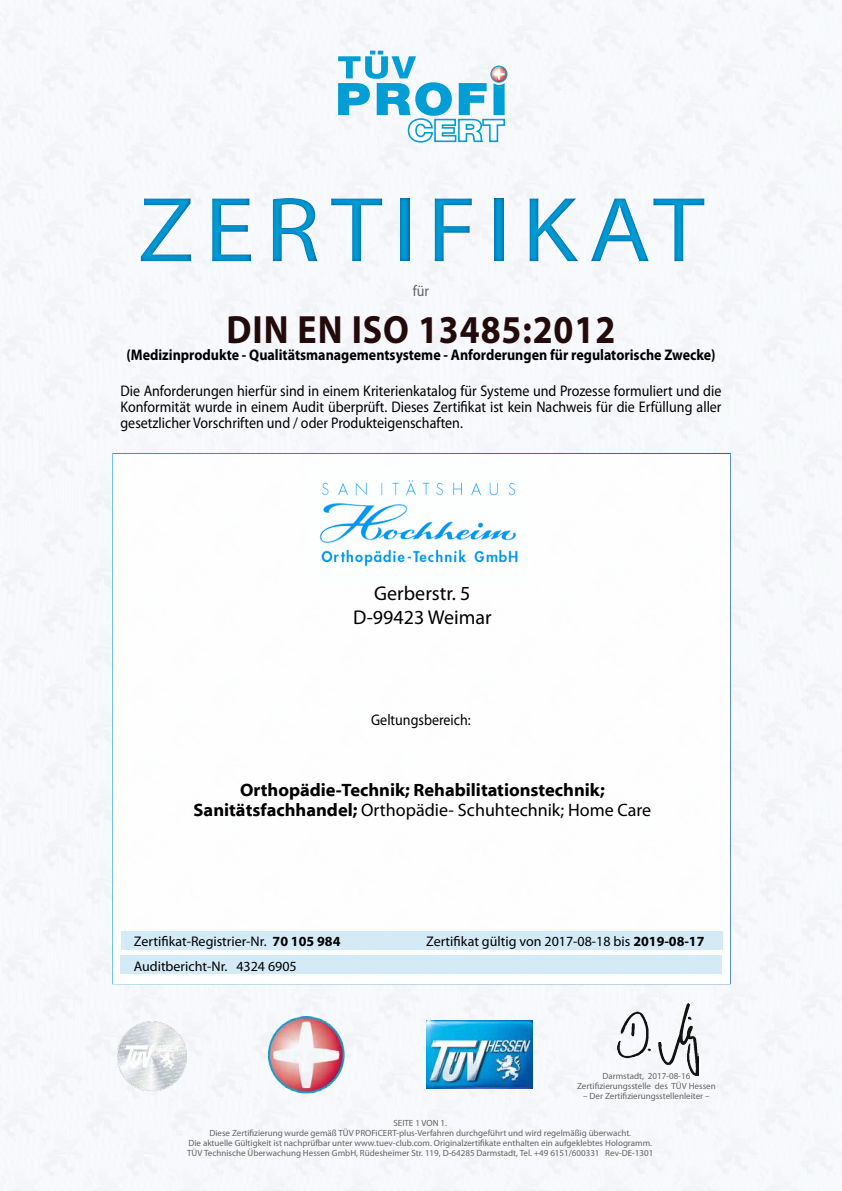
<style>
.page{position:relative;width:842px;height:1191px;background:#fff}
.page>*{position:absolute;margin:0;border:0;box-sizing:border-box;transform-origin:0 0}
.t1{font:93px "Myriad Pro";letter-spacing:.1em;color:#009ed4;scale:1.1 1}
.t2{font:700 39.6px "Myriad Pro";letter-spacing:.025em;color:#230b0c;scale:.91 1}
.t3{font:20px/24px "Myriad Pro";color:#000;text-align:center}
.t4{font:18px "Myriad Pro";color:#000}
.t5{font:700 18px "Myriad Web Pro";color:#000}
.t6{font:15.4px/16px "Myriad Pro";color:#000;text-align:justify;scale:.91 1}
.t7{font:700 15.4px "Myriad Pro";color:#000;scale:.91 1}
.t8{font:15.4px "Myriad Pro";color:#646363;scale:.91 1}
.t9{font:14px/24.6px "Myriad Pro";color:#000}
.t10{font:9px/10px "Myriad Pro";color:#646363;text-align:center}
.s1{font-family:"Myriad Web Pro";font-weight:700}
.s2{font-weight:700}
</style>
<div class="page">
<img style="left:0;top:0;width:842px;height:1191px">
<svg style="left:338px;top:51px;width:169px;height:92px"></svg>
<img style="left:255px;top:1008px;width:106px;height:95px">
<img style="left:427px;top:1020px;width:106px;height:69px">
<div style="left:112px;top:453px;width:619px;height:531px;background:#fff;border:2px solid #fff"></div>
<div style="left:120px;top:955px;width:602px;height:19px;background:#d0e8f7"></div>
<div style="left:121px;top:931px;width:601px;height:19px;background:#d0e8f7"></div>
<img style="left:617px;top:1003px;width:82px;height:72px">
<div style="left:0;top:172px;width:842px;height:114px;background:#0061ad;opacity:.75"></div>
<img style="left:117px;top:1021px;width:70px;height:69px">
<img style="left:319px;top:480px;width:199px;height:87px">
<h1 class="t1" style="left:138px;top:173px;width:517px">ZERTIFIKAT</h1>
<h3 class="t8" style="left:413px;top:281px;width:20px">für</h3>
<h2 class="t2" style="left:227px;top:304px;width:429px">DIN EN ISO 13485:2012</h2>
<h3 class="t7" style="left:126px;top:345px;width:649px">(Medizinprodukte - Qualitätsmanagementsysteme - Anforderungen für regulatorische Zwecke)</h3>
<p class="t6" style="left:120px;top:382px;width:662px">Die Anforderungen hierfür sind in einem Kriterienkatalog für Systeme und Prozesse formuliert und die Konformität wurde in einem Audit überprüft. Dieses Zertifikat ist kein Nachweis für die Erfüllung aller gesetzlicher Vorschriften und / oder Produkteigenschaften.</p>
<h3 class="t3" style="left:353px;top:580px;width:140px">Gerberstr. 5<br>D-99423 Weimar</h3>
<h3 class="t6" style="left:371px;top:711px;width:111px">Geltungsbereich:</h3>
<h3 class="t5" style="left:240px;top:780px;width:366px">Orthopädie-Technik; Rehabilitationstechnik;</h3>
<h3 class="t4" style="left:193px;top:799px;width:459px"><span class="s1">Sanitätsfachhandel;</span> Orthopädie- Schuhtechnik; Home Care</h3>
<h3 class="t9" style="left:134px;top:929px;width:208px">Zertifikat-Registrier-Nr. <span class="s2">70 105 984<br></span>Auditbericht-Nr. 4324 6905</h3>
<h3 class="t9" style="left:426px;top:929px;width:280px">Zertifikat gültig von 2017-08-18 bis <span class="s2">2019-08-17</span></h3>
<p class="t10" style="left:577px;top:1071px;width:140px">Darmstadt, 2017-08-16<br>Zertifizierungsstelle des TÜV Hessen</p>
<p class="t10" style="left:583px;top:1091px;width:128px">– Der Zertifizierungsstellenleiter –</p>
<p class="t10" style="left:187px;top:1118px;width:468px">SEITE 1 VON 1.<br>Diese Zertifizierung wurde gemäß TÜV PROFiCERT-plus-Verfahren durchgeführt und wird regelmäßig überwacht.<br>Die aktuelle Gültigkeit ist nachprüfbar unter www.tuev-club.com. Originalzertifikate enthalten ein aufgeklebtes Hologramm.<br>TÜV Technische Überwachung Hessen GmbH, Rüdesheimer Str. 119, D-64285 Darmstadt, Tel. +49 6151/600331 Rev-DE-1301</p>
</div>
